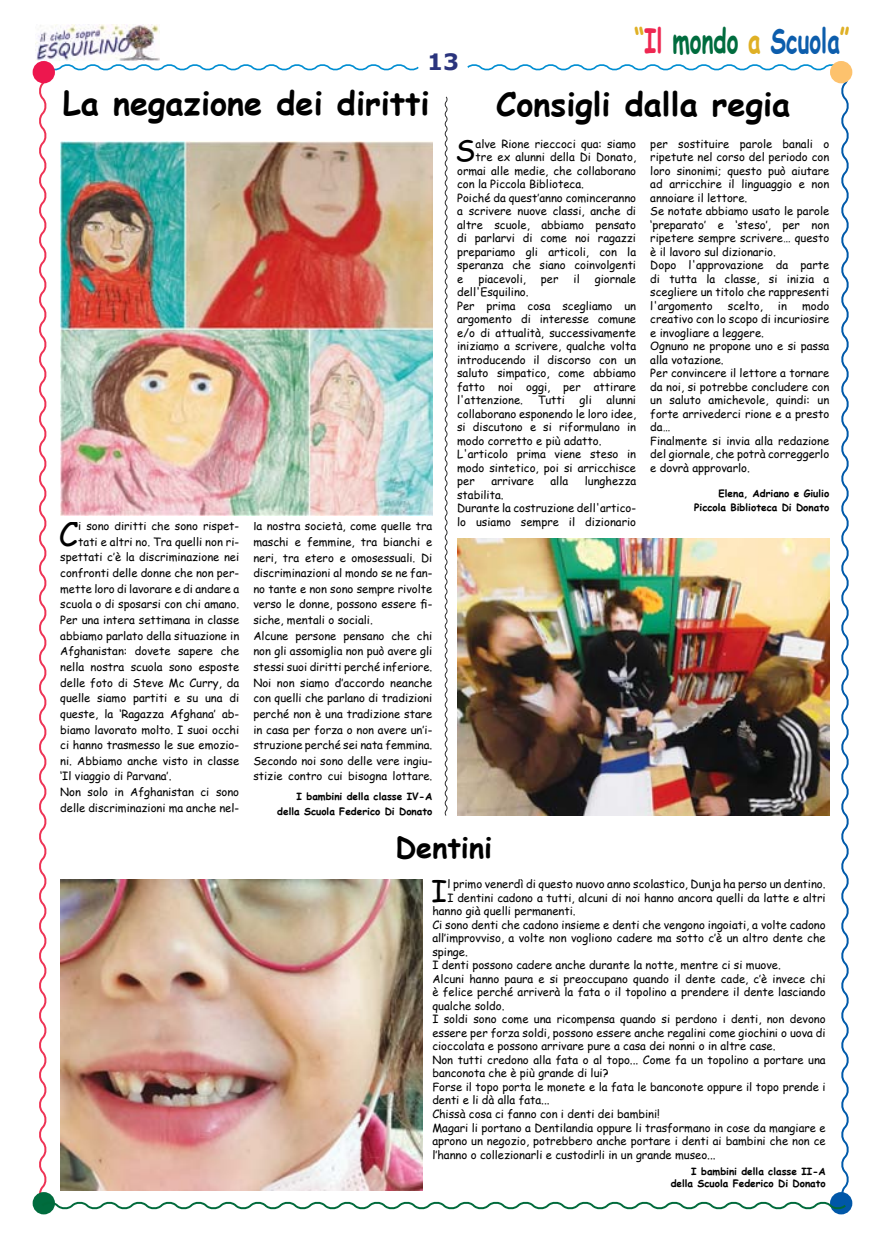
<style>
.page{position:relative;width:886px;height:1241px;background:#fff}
.page>*{position:absolute;margin:0;border:0;box-sizing:border-box;transform-origin:0 0}
.t1{font:700 33.75px "Comic Sans MS";color:#0c5dac;scale:.67 1}
.t2{font:700 32.5px "Comic Sans MS";color:#000}
.t3{font:32.25px "Comic Sans MS";color:#000}
.t4{font:29.38px "Comic Sans MS";color:#000}
.t5{font:700 28.75px "Comic Sans MS";color:#000}
.t6{font:700 22.5px "Verdana";color:#2a347d}
.t7{font:11.25px/13.5px "Comic Sans MS";color:#000}
.t8{font:700 10px/13.5px "Comic Sans MS";color:#000;text-align:right}
.s1{color:#dfb025}
.s2{color:#ee2751}
.s3{color:#006c3e}
</style>
<div class="page">
<div style="left:33px;top:1191px;width:22px;height:23px;border:6px solid #006c3e;border-radius:50%"></div>
<div style="left:830px;top:1191px;width:22px;height:23px;border:6px solid #0057a8;border-radius:50%"></div>
<img style="left:35px;top:25px;width:124px;height:35px">
<div style="left:830px;top:61px;width:22px;height:22px;border:6px solid #fdc26d;border-radius:50%"></div>
<div style="left:33px;top:61px;width:22px;height:22px;border:6px solid #ed174e;border-radius:50%"></div>
<img style="left:33px;top:62px;width:820px;height:1149px">
<img style="left:60px;top:879px;width:363px;height:311px">
<h3 class="t6" style="left:427px;top:46px;width:33px">13</h3>
<h2 class="t2" style="left:63px;top:79px;width:368px">La negazione dei diritti</h2>
<h1 class="t1" style="left:634px;top:16px;width:323px"><span class="s1">“</span><span class="s2">Il</span> <span class="s3">mondo</span> <span class="s1">a</span> Scuola<span class="s1">”</span></h1>
<h2 class="t2" style="left:496px;top:80px;width:295px">Consigli dalla regia</h2>
<h3 class="t3" style="left:59px;top:510px;width:21px">C</h3>
<p class="t7" style="left:78px;top:519px;width:162px">i sono diritti che sono rispet-</p>
<p class="t7" style="left:78px;top:534px;width:162px">tati e altri no. Tra quelli non ri-</p>
<p class="t7" style="left:60px;top:550px;width:180px">spettati c’è la discriminazione nei</p>
<p class="t7" style="left:60px;top:566px;width:180px">confronti delle donne che non per-</p>
<p class="t7" style="left:60px;top:581px;width:180px">mette loro di lavorare e di andare a</p>
<p class="t7" style="left:60px;top:597px;width:180px">scuola o di sposarsi con chi amano.</p>
<p class="t7" style="left:60px;top:612px;width:180px">Per una intera settimana in classe</p>
<p class="t7" style="left:60px;top:628px;width:180px">abbiamo parlato della situazione in</p>
<p class="t7" style="left:60px;top:644px;width:180px">Afghanistan: dovete sapere che</p>
<p class="t7" style="left:60px;top:659px;width:180px">nella nostra scuola sono esposte</p>
<p class="t7" style="left:60px;top:675px;width:180px">delle foto di Steve Mc Curry, da</p>
<p class="t7" style="left:60px;top:691px;width:180px">quelle siamo partiti e su una di</p>
<p class="t7" style="left:60px;top:706px;width:180px">queste, la ‘Ragazza Afghana’ ab-</p>
<p class="t7" style="left:60px;top:722px;width:180px">biamo lavorato molto. I suoi occhi</p>
<p class="t7" style="left:60px;top:737px;width:180px">ci hanno trasmesso le sue emozio-</p>
<p class="t7" style="left:60px;top:753px;width:180px">ni. Abbiamo anche visto in classe</p>
<p class="t7" style="left:60px;top:769px;width:113px">‘Il viaggio di Parvana’.</p>
<p class="t7" style="left:60px;top:784px;width:180px">Non solo in Afghanistan ci sono</p>
<p class="t7" style="left:60px;top:800px;width:180px">delle discriminazioni ma anche nel-</p>
<p class="t7" style="left:253px;top:518px;width:180px;line-height:15.6px">la nostra società, come quelle tra maschi e femmine, tra bianchi e neri, tra etero e omosessuali. Di discriminazioni al mondo se ne fan&shy;no tante e non sono sempre rivolte verso le donne, possono essere fi&shy;siche, mentali o sociali.<br>Alcune persone pensano che chi non gli assomiglia non può avere gli stessi suoi diritti perché inferiore.<br>Noi non siamo d’accordo neanche con quelli che parlano di tradizioni perché non è una tradizione stare in casa per forza o non avere un’i&shy;struzione perché sei nata femmina.<br>Secondo noi sono delle vere ingiu&shy;stizie contro cui bisogna lottare.</p>
<p class="t8" style="left:277px;top:787px;width:157px;line-height:15.6px">I bambini della classe IV-A della Scuola Federico Di Donato</p>
<h3 class="t4" style="left:455px;top:129px;width:22px">S</h3>
<p class="t7" style="left:476px;top:136px;width:162px">alve Rione rieccoci qua: siamo</p>
<p class="t7" style="left:476px;top:150px;width:162px">tre ex alunni della Di Donato,</p>
<p class="t7" style="left:457px;top:163px;width:180px">ormai alle medie, che collaborano</p>
<p class="t7" style="left:457px;top:177px;width:128px">con la Piccola Biblioteca.</p>
<p class="t7" style="left:457px;top:190px;width:180px">Poiché da quest’anno cominceranno</p>
<p class="t7" style="left:457px;top:204px;width:180px">a scrivere nuove classi, anche di</p>
<p class="t7" style="left:457px;top:217px;width:180px">altre scuole, abbiamo pensato</p>
<p class="t7" style="left:457px;top:231px;width:180px">di parlarvi di come noi ragazzi</p>
<p class="t7" style="left:457px;top:244px;width:180px">prepariamo gli articoli, con la</p>
<p class="t7" style="left:457px;top:258px;width:180px">speranza che siano coinvolgenti</p>
<p class="t7" style="left:457px;top:271px;width:8px">e</p>
<p class="t7" style="left:478px;top:271px;width:49px">piacevoli,</p>
<p class="t7" style="left:541px;top:271px;width:19px">per</p>
<p class="t7" style="left:573px;top:271px;width:8px">il</p>
<p class="t7" style="left:595px;top:271px;width:43px">giornale</p>
<p class="t7" style="left:457px;top:285px;width:180px">dell'Esquilino.<br>Per prima cosa scegliamo un argomento di interesse comune e/o di attualità, successivamente iniziamo a scrivere, qualche volta introducendo il discorso con un saluto simpatico, come abbiamo fatto noi oggi, per attirare l'attenzione.</p>
<p class="t7" style="left:457px;top:393px;width:180px;text-indent:149px">alunni collaborano esponendo le loro idee, si discutono e si riformulano in modo corretto e più adatto.<br>L'articolo prima viene steso in modo sintetico, poi si arricchisce per</p>
<p class="t7" style="left:538px;top:393px;width:29px">Tutti</p>
<p class="t7" style="left:580px;top:393px;width:14px">gli</p>
<p class="t7" style="left:491px;top:474px;width:44px">arrivare</p>
<p class="t7" style="left:550px;top:474px;width:19px">alla</p>
<p class="t7" style="left:585px;top:474px;width:53px">lunghezza</p>
<p class="t7" style="left:457px;top:487px;width:180px">stabilita.<br>Durante la costruzione dell'artico&shy;lo usiamo sempre il dizionario</p>
<p class="t7" style="left:650px;top:136px;width:180px">per sostituire parole banali o ripetute nel corso del periodo con loro sinonimi; questo può aiutare ad arricchire il linguaggio e non annoiare il lettore.<br>Se notate abbiamo usato le parole ‘preparato’ e ‘steso’, per non ripetere sempre scrivere… questo è il lavoro sul dizionario.<br>Dopo l'approvazione da parte di tutta la classe, si inizia a scegliere un titolo che rappresenti l'argomento</p>
<p class="t7" style="left:728px;top:298px;width:36px">scelto,</p>
<p class="t7" style="left:778px;top:298px;width:11px">in</p>
<p class="t7" style="left:650px;top:298px;width:180px;text-indent:152px">modo creativo con lo scopo di incuriosire e invogliare a leggere.<br>Ognuno ne propone uno e si passa alla votazione.<br>Per convincere il lettore a tornare da noi, si potrebbe concludere con un saluto amichevole, quindi: un forte arrivederci rione e a presto da…<br>Finalmente si invia alla redazione del giornale, che potrà correggerlo e dovrà approvarlo.</p>
<p class="t8" style="left:694px;top:486px;width:137px">Elena, Adriano e Giulio<br>Piccola Biblioteca Di Donato</p>
<h3 class="t5" style="left:395px;top:825px;width:98px">Dentini</h3>
<h3 class="t4" style="left:431px;top:869px;width:18px">I</h3>
<p class="t7" style="left:447px;top:877px;width:380px">l primo venerdì di questo nuovo anno scolastico, Dunja ha perso un dentino.</p>
<p class="t7" style="left:447px;top:890px;width:380px">I dentini cadono a tutti, alcuni di noi hanno ancora quelli da latte e altri</p>
<p class="t7" style="left:432px;top:904px;width:145px">hanno già quelli permanenti.</p>
<p class="t7" style="left:432px;top:917px;width:395px">Ci sono denti che cadono insieme e denti che vengono ingoiati, a volte cadono</p>
<p class="t7" style="left:432px;top:931px;width:395px">all’improvviso, a volte non vogliono cadere ma sotto c’è un altro dente che</p>
<p class="t7" style="left:432px;top:944px;width:37px">spinge.</p>
<p class="t7" style="left:432px;top:958px;width:350px">I denti possono cadere anche durante la notte, mentre ci si muove.</p>
<p class="t7" style="left:432px;top:971px;width:395px">Alcuni hanno paura e si preoccupano quando il dente cade, c’è invece chi</p>
<p class="t7" style="left:432px;top:985px;width:395px">è felice perché arriverà la fata o il topolino a prendere il dente lasciando</p>
<p class="t7" style="left:432px;top:998px;width:74px">qualche soldo.</p>
<p class="t7" style="left:432px;top:1012px;width:395px">I soldi sono come una ricompensa quando si perdono i denti, non devono</p>
<p class="t7" style="left:432px;top:1025px;width:395px">essere per forza soldi, possono essere anche regalini come giochini o uova di</p>
<p class="t7" style="left:432px;top:1039px;width:345px">cioccolata e possono arrivare pure a casa dei nonni o in altre case.</p>
<p class="t7" style="left:432px;top:1052px;width:395px">Non tutti credono alla fata o al topo... Come fa un topolino a portare una</p>
<p class="t7" style="left:432px;top:1066px;width:178px">banconota che è più grande di lui?</p>
<p class="t7" style="left:432px;top:1079px;width:395px">Forse il topo porta le monete e la fata le banconote oppure il topo prende i</p>
<p class="t7" style="left:432px;top:1093px;width:119px">denti e li dà alla fata...</p>
<p class="t7" style="left:432px;top:1106px;width:229px">Chissà cosa ci fanno con i denti dei bambini!</p>
<p class="t7" style="left:432px;top:1120px;width:395px">Magari li portano a Dentilandia oppure li trasformano in cose da mangiare e</p>
<p class="t7" style="left:432px;top:1133px;width:395px">aprono un negozio, potrebbero anche portare i denti ai bambini che non ce</p>
<p class="t7" style="left:432px;top:1147px;width:285px">l’hanno o collezionarli e custodirli in un grande museo...</p>
<p class="t8" style="left:671px;top:1165px;width:157px;line-height:12px">I bambini della classe II-A della Scuola Federico Di Donato</p>
</div>
